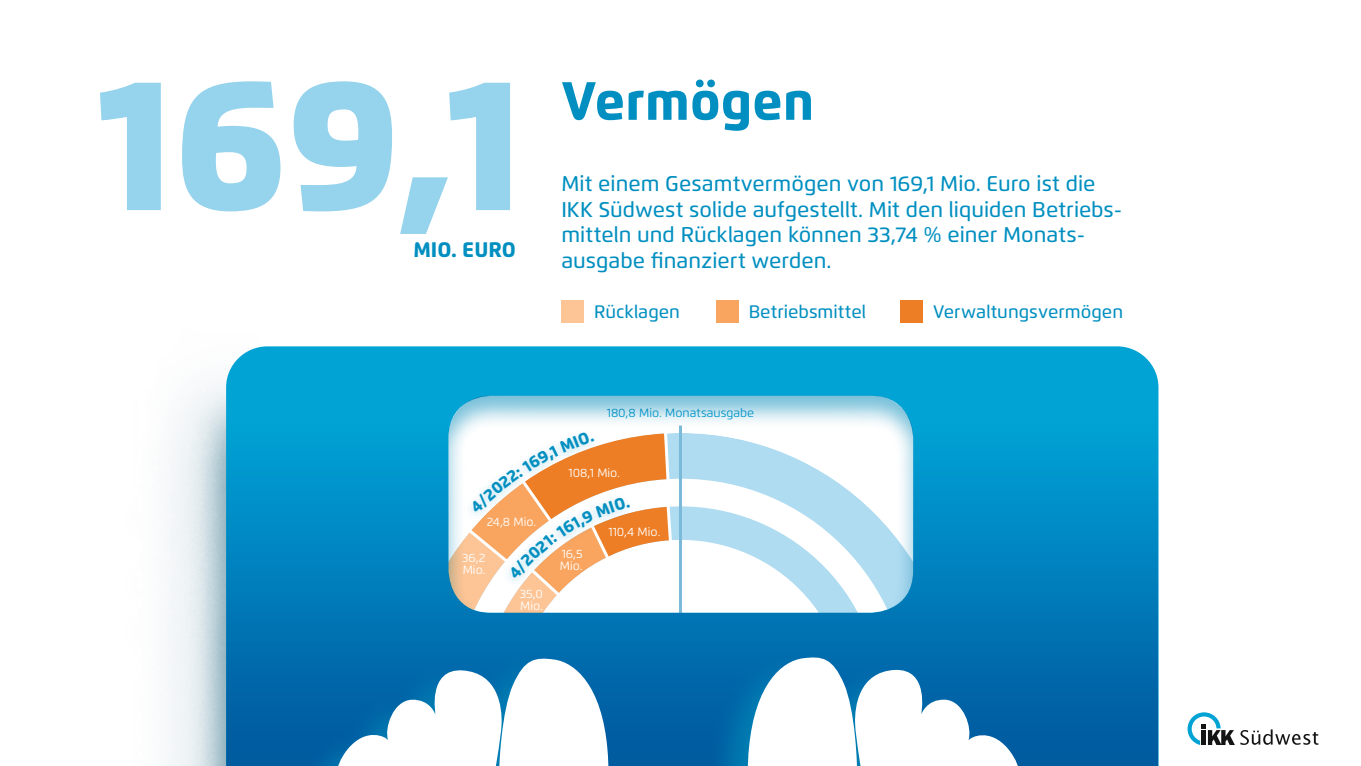
<style>
.page{position:relative;width:1361px;height:766px;background:#fff}
.page>*{position:absolute;margin:0;border:0;box-sizing:border-box;transform-origin:0 0}
.t1{font:900 187.65px "Flexo";color:#96d3ed}
.t2{font:800 53.7px "Flexo";color:#008fc0}
.t3{font:500 21.3px/25.5px "Flexo";color:#008fc0}
.t4{font:800 21px "Flexo";color:#008fc0}
.t5{font:500 18px "Flexo";color:#008fc0}
.t6{font:12px/12px "Flexo";color:#fff}
.t7{font:12px "Flexo";color:#00a3d4}
</style>
<div class="page">
<svg style="left:1187px;top:712px;width:131px;height:32px"></svg>
<div style="left:561px;top:300px;width:22px;height:22px;background:#fdc596"></div>
<div style="left:900px;top:300px;width:22px;height:22px;background:#ed7e25"></div>
<div style="left:716px;top:300px;width:22px;height:22px;background:#f9a55f"></div>
<svg style="left:226px;top:346px;width:932px;height:419px;background:#0290c7"></svg>
<div style="left:703px;top:651px;width:400px;height:114px;background:#0089b8;opacity:.75"></div>
<svg style="left:743px;top:657px;width:357px;height:108px"></svg>
<div style="left:211px;top:652px;width:402px;height:113px;background:#0089b8;opacity:.75"></div>
<div style="left:435px;top:385px;width:491px;height:229px;background:#0089b8;opacity:.54"></div>
<svg style="left:254px;top:414px;width:432px;height:351px"></svg>
<h1 class="t1" style="left:96px;top:29px;width:428px">169,1</h1>
<p class="t4" style="left:413px;top:236px;width:104px">MIO. EURO</p>
<h2 class="t2" style="left:561px;top:68px;width:254px">Vermögen</h2>
<p class="t3" style="left:561px;top:171px;width:559px">Mit einem Gesamtvermögen von 169,1 Mio. Euro ist die IKK Südwest solide aufgestellt. Mit den liquiden Betriebs&shy;mitteln und Rücklagen können 33,74 % einer Monats&shy;ausgabe finanziert werden.</p>
<p class="t5" style="left:594px;top:301px;width:87px">Rücklagen</p>
<p class="t5" style="left:748px;top:301px;width:119px">Betriebsmittel</p>
<p class="t5" style="left:933px;top:301px;width:192px">Verwaltungsvermögen</p>
<p class="t6" style="left:487px;top:516px;width:51px">24,8 Mio.</p>
<p class="t7" style="left:607px;top:405px;width:149px">180,8 Mio. Monatsausgabe</p>
<p class="t6" style="left:568px;top:466px;width:53px">108,1 Mio.</p>
<p class="t6" style="left:608px;top:525px;width:53px">110,4 Mio.</p>
<p class="t6" style="left:462px;top:551px;width:25px">36,2<br>Mio.</p>
<p class="t6" style="left:560px;top:547px;width:24px">16,5<br>Mio.</p>
<p class="t6" style="left:520px;top:587px;width:25px">35,0<br>Mio.</p>
</div>
